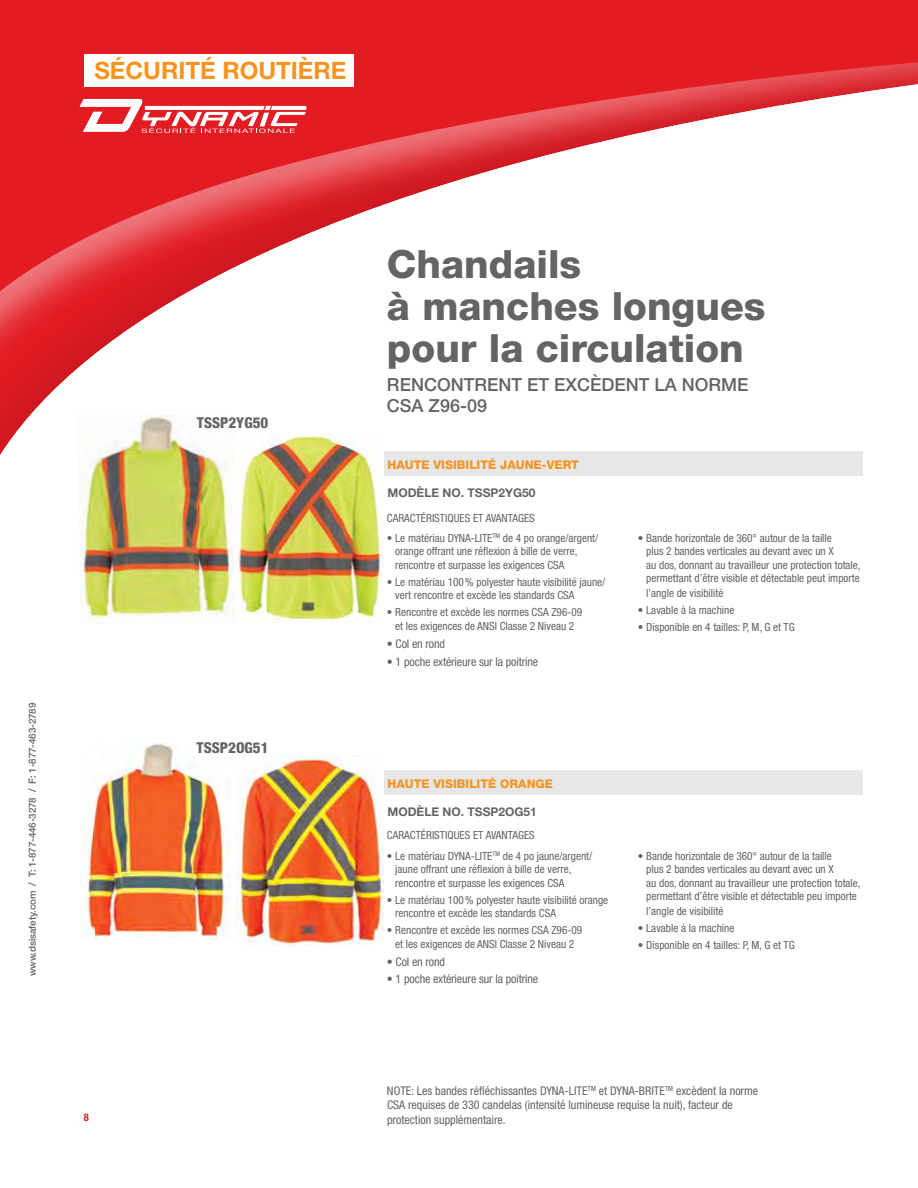
<style>
.page{position:relative;width:918px;height:1188px;background:#fff}
.page>*{position:absolute;margin:0;border:0;box-sizing:border-box;transform-origin:0 0}
.t1{font:800 39px/42px "Helvetica Neue LT Std";color:#636466}
.t2{font:700 24px "Helvetica Neue LT Std";color:#f7941e}
.t3{font:500 18px/21.6px "Helvetica Neue LT Std";color:#636466}
.t4{font:800 condensed 15px "Helvetica Neue LT Std";color:#636466}
.t5{font:condensed 12px/14.4px "Helvetica Neue LT Std";color:#636466}
.t6{font:800 12px "Helvetica Neue LT Std";color:#f7941e}
.t7{font:700 12px "Helvetica Neue LT Std";color:#636466}
.t8{font:condensed 11.25px/13.5px "Helvetica Neue LT Std";color:#636466}
.t9{font:700 condensed 10.5px "Helvetica Neue LT Std";color:#e31b23}
.t10{font:500 9.75px "Helvetica Neue LT Std";letter-spacing:-.01em;color:#636466}
</style>
<div class="page">
<div style="left:0;top:0;width:918px;height:30px;background:#e31b23"></div>
<div style="left:0;top:30px;width:918px;height:516px;background:#000;opacity:.1"></div>
<div style="left:84px;top:54px;width:270px;height:32px;background:#fff"></div>
<svg style="left:80px;top:99px;width:226px;height:34px"></svg>
<div style="left:375px;top:451px;width:487px;height:24px;background:#e6e7e8"></div>
<div style="left:375px;top:770px;width:487px;height:25px;background:#e6e7e8"></div>
<img style="left:80px;top:743px;width:151px;height:197px">
<img style="left:77px;top:415px;width:157px;height:206px">
<img style="left:235px;top:433px;width:148px;height:190px">
<img style="left:237px;top:755px;width:146px;height:193px">
<h2 class="t2" style="left:94px;top:56px;width:253px">SÉCURITÉ ROUTIÈRE</h2>
<h3 class="t4" style="left:197px;top:413px;width:73px">TSSP2YG50</h3>
<p class="t10" style="left:27px;top:976px;width:275px;rotate:-90deg">www.dsisafety.com / T: 1-877-446-3278 / F: 1-877-463-2789</p>
<p class="t9" style="left:84px;top:1110px;width:7px">8</p>
<h3 class="t4" style="left:197px;top:738px;width:74px">TSSP2OG51</h3>
<h1 class="t1" style="left:387px;top:243px;width:380px">Chandails<br>à manches longues pour la circulation</h1>
<h3 class="t3" style="left:387px;top:373px;width:363px">RENCONTRENT ET EXCÈDENT LA NORME<br>CSA Z96-09</h3>
<p class="t6" style="left:388px;top:458px;width:193px">HAUTE VISIBILITÉ JAUNE-VERT</p>
<p class="t7" style="left:388px;top:485px;width:150px">MODÈLE NO. TSSP2YG50</p>
<p class="t8" style="left:387px;top:511px;width:149px">CARACTÉRISTIQUES ET AVANTAGES</p>
<p class="t8" style="left:395px;top:531px;width:205px;text-indent:-8px">• Le matériau DYNA-LITE<sup>TM</sup> de 4 po orange/argent/ orange offrant une réflexion à bille de verre, rencontre et surpasse les exigences CSA</p>
<p class="t8" style="left:395px;top:575px;width:212px;text-indent:-8px">• Le matériau 100% polyester haute visibilité jaune/ vert rencontre et excède les standards CSA</p>
<p class="t8" style="left:387px;top:605px;width:197px;text-align:center">• Rencontre et excède les normes CSA Z96-09 et les exigences de ANSI Classe 2 Niveau 2</p>
<p class="t5" style="left:387px;top:636px;width:60px">• Col en rond</p>
<p class="t5" style="left:387px;top:654px;width:153px">• 1 poche extérieure sur la poitrine</p>
<p class="t8" style="left:646px;top:531px;width:216px;text-indent:-8px">• Bande horizontale de 360° autour de la taille<br>plus 2 bandes verticales au devant avec un X<br>au dos, donnant au travailleur une protection totale, permettant d’être visible et détectable peut importe l’angle de visibilité</p>
<p class="t8" style="left:638px;top:603px;width:98px">• Lavable à la machine</p>
<p class="t8" style="left:638px;top:620px;width:158px">• Disponible en 4 tailles: P, M, G et TG</p>
<p class="t6" style="left:388px;top:777px;width:167px">HAUTE VISIBILITÉ ORANGE</p>
<p class="t7" style="left:388px;top:805px;width:151px">MODÈLE NO. TSSP2OG51</p>
<p class="t8" style="left:387px;top:829px;width:149px">CARACTÉRISTIQUES ET AVANTAGES</p>
<p class="t8" style="left:395px;top:849px;width:198px;text-indent:-8px">• Le matériau DYNA-LITE<sup>TM</sup> de 4 po jaune/argent/ jaune offrant une réflexion à bille de verre, rencontre et surpasse les exigences CSA</p>
<p class="t8" style="left:395px;top:893px;width:214px;text-indent:-8px">• Le matériau 100% polyester haute visibilité orange rencontre et excède les standards CSA</p>
<p class="t8" style="left:387px;top:923px;width:197px;text-align:center">• Rencontre et excède les normes CSA Z96-09 et les exigences de ANSI Classe 2 Niveau 2</p>
<p class="t5" style="left:387px;top:954px;width:60px">• Col en rond</p>
<p class="t5" style="left:387px;top:972px;width:153px">• 1 poche extérieure sur la poitrine</p>
<p class="t8" style="left:646px;top:849px;width:216px;text-indent:-8px">• Bande horizontale de 360° autour de la taille<br>plus 2 bandes verticales au devant avec un X<br>au dos, donnant au travailleur une protection totale, permettant d’être visible et détectable peu importe l’angle de visibilité</p>
<p class="t8" style="left:638px;top:921px;width:98px">• Lavable à la machine</p>
<p class="t8" style="left:638px;top:938px;width:158px">• Disponible en 4 tailles: P, M, G et TG</p>
<p class="t5" style="left:387px;top:1083px;width:373px">NOTE: Les bandes réfléchissantes DYNA-LITE<sup>TM</sup> et DYNA-BRITE<sup>TM</sup> excèdent la norme<br>CSA requises de 330 candelas (intensité lumineuse requise la nuit), facteur de protection supplémentaire.</p>
</div>
